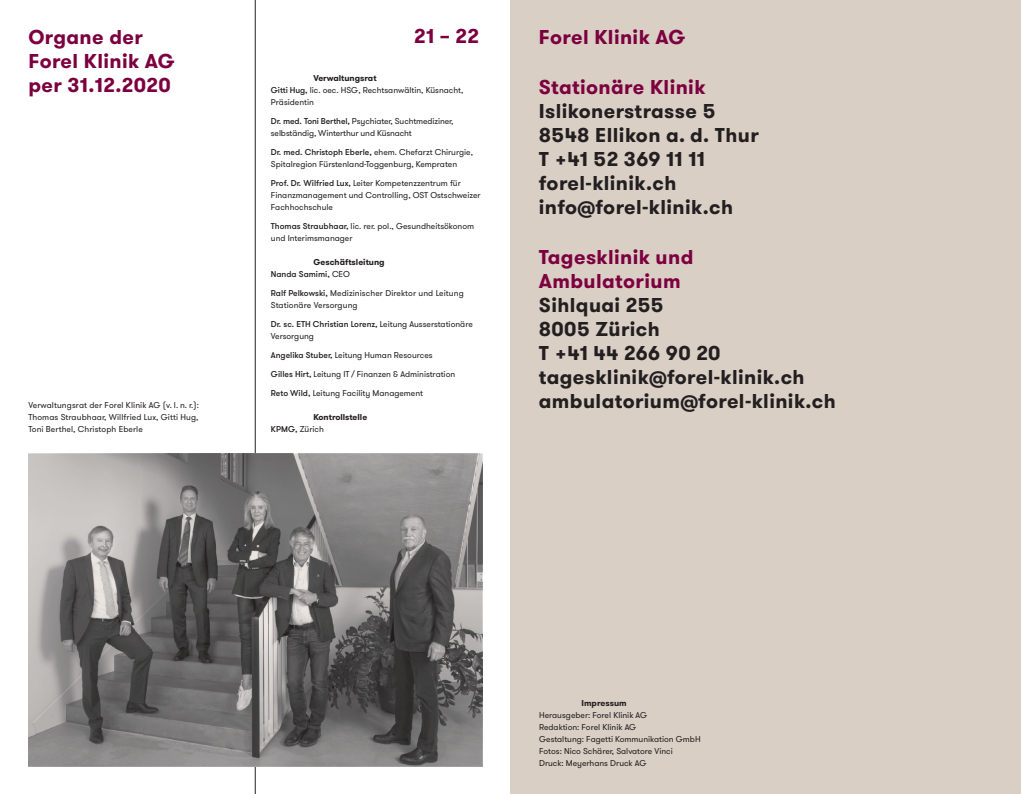
<style>
.page{position:relative;width:1021px;height:794px;background:#fff}
.page>*{position:absolute;margin:0;border:0;box-sizing:border-box;transform-origin:0 0}
.t1{font:700 20px/24px "GT Walsheim";letter-spacing:.02em;color:#231f20}
.t2{font:700 20px/24px "GT Walsheim";letter-spacing:.02em;color:#7c003f}
.t3{font:8.5px/12px "GT Walsheim";color:#231f20}
.t4{font:700 8.5px/12px "GT Walsheim";color:#231f20}
.s1{font-weight:700}
.s2{font-weight:500}
.s3{font-weight:400}
</style>
<div class="page">
<hr style="left:255px;top:0;width:1px;height:794px;background:#231f20">
<div style="left:510px;top:0;width:510px;height:794px;background:#d9cfc5"></div>
<svg style="left:28px;top:454px;width:454px;height:311px"></svg>
<h1 class="t2" style="left:28px;top:25px;width:148px">Organe der<br>Forel Klinik AG per 31.12.2020</h1>
<p class="t3" style="left:28px;top:399px;width:172px;text-align:justify">Verwaltungsrat der Forel Klinik AG (v. l. n. r.):<br>Thomas Straubhaar, Willfried Lux, Gitti Hug, Toni Berthel, Christoph Eberle</p>
<h1 class="t2" style="left:414px;top:25px;width:66px">21 – 22</h1>
<p class="t3" style="left:271px;top:72px;width:194px;text-indent:43px"><span class="s1">Verwaltungsrat<br></span><span class="s2">Gitti Hug,</span> lic. oec. HSG, Rechtsanwältin, Küsnacht,<br>Präsidentin</p>
<p class="t3" style="left:271px;top:115px;width:184px"><span class="s2">Dr. med. Toni Berthel,</span> Psychiater, Suchtmediziner, selbständig, Winterthur und Küsnacht</p>
<p class="t3" style="left:271px;top:146px;width:204px"><span class="s2">Dr. med. Christoph Eberle,</span> ehem. Chefarzt Chirurgie,<br>Spitalregion Fürstenland-Toggenburg, Kempraten</p>
<p class="t3" style="left:271px;top:177px;width:211px"><span class="s2">Prof. Dr. Wilfried Lux,</span> Leiter Kompetenzzentrum für<br>Finanzmanagement und Controlling, OST Ostschweizer<br>Fachhochschule</p>
<p class="t3" style="left:271px;top:220px;width:205px"><span class="s2">Thomas Straubhaar,</span> lic. rer. pol., Gesundheitsökonom und Interimsmanager</p>
<p class="t4" style="left:271px;top:256px;width:115px;text-indent:43px">Geschäftsleitung<br><span class="s2">Nanda Samimi,</span> <span class="s3">CEO</span></p>
<p class="t3" style="left:271px;top:287px;width:194px"><span class="s2">Ralf Pelkowski,</span> Medizinischer Direktor und Leitung<br>Stationäre Versorgung</p>
<p class="t3" style="left:271px;top:318px;width:203px"><span class="s2">Dr. sc. ETH Christian Lorenz,</span> Leitung Ausserstationäre<br>Versorgung</p>
<p class="t3" style="left:271px;top:349px;width:163px"><span class="s2">Angelika Stuber,</span> Leitung Human Resources</p>
<p class="t3" style="left:271px;top:368px;width:186px"><span class="s2">Gilles Hirt,</span> Leitung IT / Finanzen &amp; Administration</p>
<p class="t3" style="left:271px;top:387px;width:154px"><span class="s2">Reto Wild,</span> Leitung Facility Management</p>
<p class="t4" style="left:271px;top:411px;width:98px;text-indent:43px">Kontrollstelle<br><span class="s2">KPMG,</span> <span class="s3">Zürich</span></p>
<h1 class="t2" style="left:539px;top:25px;width:148px">Forel Klinik AG</h1>
<h1 class="t2" style="left:539px;top:75px;width:168px">Stationäre Klinik</h1>
<h1 class="t1" style="left:539px;top:99px;width:221px">Islikonerstrasse 5<br>8548 Ellikon a. d. Thur<br>T +41 52 369 11 11 forel-klinik.ch info@forel-klinik.ch</h1>
<h1 class="t2" style="left:539px;top:245px;width:156px">Tagesklinik und<br>Ambulatorium</h1>
<h1 class="t1" style="left:539px;top:293px;width:298px">Sihlquai 255<br>8005 Zürich<br>T +41 44 266 90 20 tagesklinik@forel-klinik.ch ambulatorium@forel-klinik.ch</h1>
<p class="t4" style="left:581px;top:697px;width:47px">Impressum</p>
<p class="t3" style="left:539px;top:709px;width:163px">Herausgeber: Forel Klinik AG<br>Redaktion: Forel Klinik AG<br>Gestaltung: Fagetti Kommunikation GmbH<br>Fotos: Nico Schärer, Salvatore Vinci<br>Druck: Meyerhans Druck AG</p>
</div>
